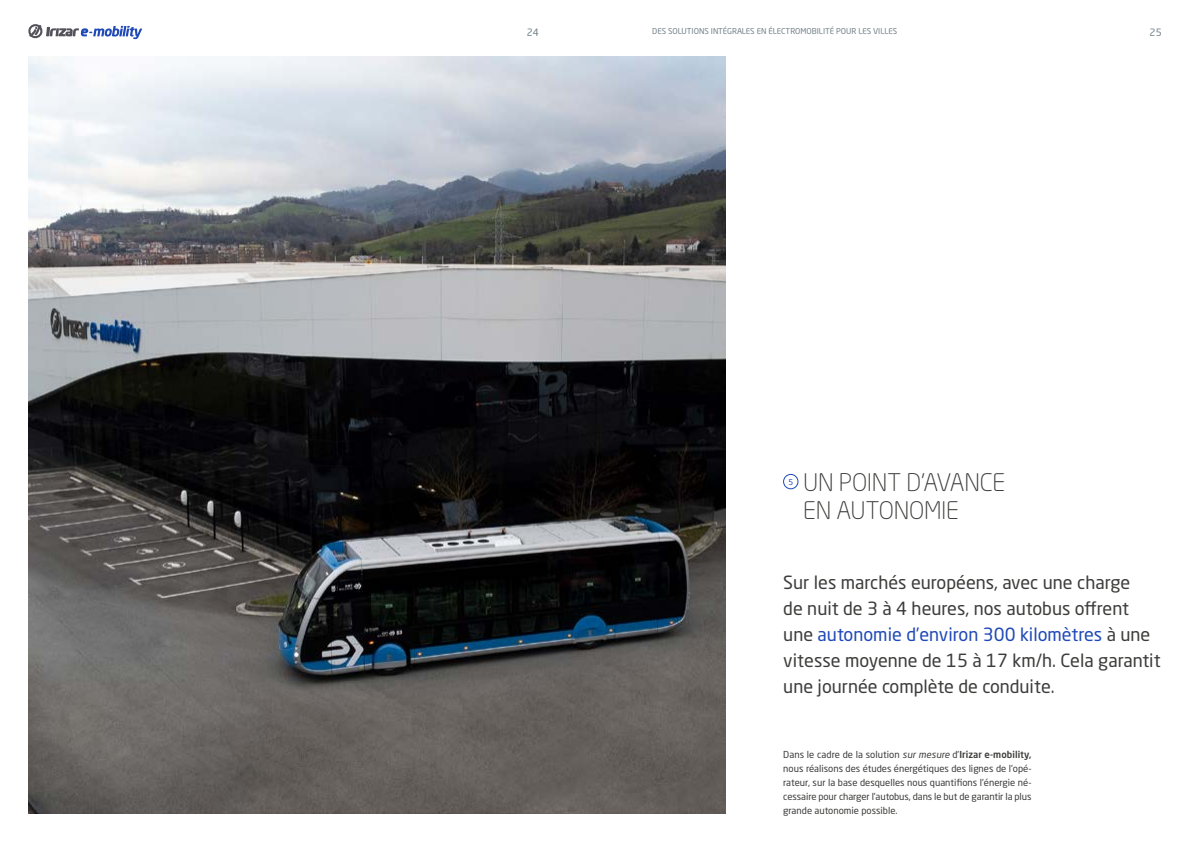
<style>
.page{position:relative;width:1191px;height:842px;background:#fff}
.page>*{position:absolute;margin:0;border:0;box-sizing:border-box;transform-origin:0 0}
.t1{font:300 24px/28.8px "Neo Sans Pro";letter-spacing:-.01em;color:#3c3c3b}
.t2{font:18px/26px "Neo Sans Pro";color:#3c3c3b}
.t3{font:10px "Neo Sans Pro";color:#728189}
.t4{font:9.5px/14px "Neo Sans Pro";letter-spacing:-.01em;color:#3c3c3b;text-align:justify}
.t5{font:8px "Neo Sans Pro";color:#728189}
.t6{font:8px "Neo Sans Pro";color:#1f49b6}
.s1{color:#1f49b6}
.s2{font-style:italic}
.s3{font-weight:500}
</style>
<div class="page">
<svg style="left:28px;top:24px;width:114px;height:15px"></svg>
<img style="left:28px;top:57px;width:697px;height:756px">
<div style="left:783px;top:474px;width:15px;height:15px;border:1px solid #1f49b6;border-radius:50%"></div>
<p class="t3" style="left:526px;top:26px;width:14px">24</p>
<p class="t5" style="left:652px;top:27px;width:246px">DES SOLUTIONS INTÉGRALES EN ÉLECTROMOBILITÉ POUR LES VILLES</p>
<p class="t3" style="left:1149px;top:26px;width:14px">25</p>
<p class="t6" style="left:788px;top:477px;width:6px">5</p>
<h1 class="t1" style="left:803px;top:467px;width:204px">UN POINT D’AVANCE<br>EN AUTONOMIE</h1>
<h2 class="t2" style="left:783px;top:569px;width:379px">Sur les marchés européens, avec une charge<br>de nuit de 3 à 4 heures, nos autobus offrent une <span class="s1">autonomie d’environ 300 kilomètres</span> à une vitesse moyenne de 15 à 17 km/h. Cela garantit une journée complète de conduite.</h2>
<p class="t4" style="left:783px;top:747px;width:250px">Dans le cadre de la solution <span class="s2">sur mesure</span> d’<span class="s3">Irizar e-mobility, </span>nous réalisons des études énergétiques des lignes de l’opé&shy;rateur, sur la base desquelles nous quantifions l’énergie né&shy;cessaire pour charger l’autobus, dans le but de garantir la plus grande autonomie possible.</p>
</div>
